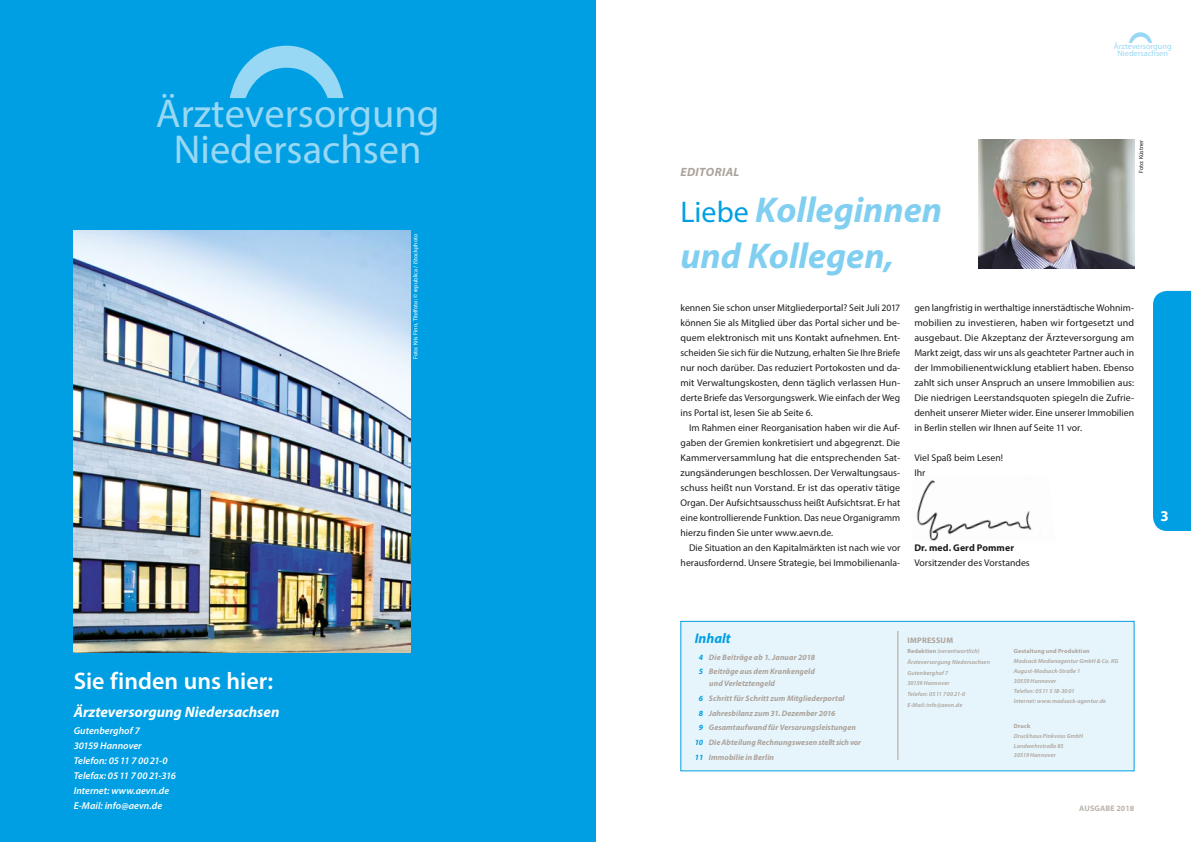
<style>
.page{position:relative;width:1191px;height:842px;background:#fff}
.page>*{position:absolute;margin:0;border:0;box-sizing:border-box;transform-origin:0 0}
.t1{font:40.5px/35.4px "Myriad Pro";color:#99d8f4;text-align:center}
.t2{font:italic 700 36px/46px "Myriad Pro";color:#80cff1}
.t3{font:600 24px "Myriad Pro";color:#fff}
.t4{font:italic 700 15px "Myriad Pro";color:#fff}
.t5{font:700 15px "Myriad Pro";color:#fff}
.t6{font:italic 700 14px "Myriad Pro";color:#009fe3}
.t7{font:italic 700 12px "Myriad Pro";letter-spacing:.03em;color:#aca29a}
.t8{font:italic 600 10px/15px "Myriad Pro";letter-spacing:.005em;color:#fff}
.t9{font:9.8px/15px "Myriad Pro";color:#1d1d1b;text-align:justify}
.t10{font:700 9.8px "Myriad Pro";letter-spacing:.01em;color:#1d1d1b}
.t11{font:8.2px/7.2px "Myriad Pro";color:#99d8f4;text-align:center}
.t12{font:italic 700 8px/14.7px "Myriad Pro";letter-spacing:.005em;color:#aca29a}
.t13{font:700 8px "Myriad Pro";letter-spacing:.02em;color:#bcb4ac}
.t14{font:700 8px "Myriad Pro";letter-spacing:.03em;color:#aca29a}
.t15{font:italic 600 6px/10.7px "Myriad Pro";letter-spacing:.02em;color:#aca29a}
.t16{font:6px "Myriad Pro";color:#fff}
.t17{font:700 6px "Myriad Pro";letter-spacing:.025em;color:#aca29a}
.t18{font:6px "Myriad Pro";color:#1d1d1b}
.s1{font-weight:400;font-style:normal;font-size:30px;color:#009fe3}
.s2{font-weight:700;font-style:normal}
.s3{color:#009fe3}
.s4{font-size:7.8px}
</style>
<div class="page">
<div style="left:0;top:0;width:596px;height:842px;background:#009fe3"></div>
<svg style="left:230px;top:46px;width:113px;height:52px"></svg>
<img style="left:74px;top:230px;width:336px;height:422px">
<div style="left:680px;top:621px;width:454px;height:150px;background:#e6f5fc;border:1px solid #009fe3"></div>
<hr style="left:897px;top:631px;width:1px;height:129px;background:#aca29a">
<img style="left:916px;top:480px;width:116px;height:61px">
<img style="left:978px;top:140px;width:156px;height:129px">
<div style="left:1153px;top:291px;width:38px;height:240px;background:#009fe3"></div>
<svg style="left:1129px;top:32px;width:23px;height:11px"></svg>
<h1 class="t1" style="left:156px;top:95px;width:285px">Ärzteversorgung<br>Niedersachsen</h1>
<h3 class="t3" style="left:74px;top:666px;width:201px">Sie finden uns hier:</h3>
<h3 class="t4" style="left:74px;top:702px;width:207px">Ärzteversorgung Niedersachsen</h3>
<p class="t8" style="left:74px;top:723px;width:104px">Gutenberghof 7<br>30159 Hannover<br>Telefon: 0511 70021-0<br>Telefax: 0511 70021-316<br>Internet: www.aevn.de<br>E-Mail: info@aevn.de</p>
<p class="t16" style="left:412px;top:359px;width:127px;rotate:-90deg">Foto: Kris Finn, Titelfoto: © republica / iStockphoto</p>
<p class="t7" style="left:680px;top:164px;width:60px">EDITORIAL</p>
<h2 class="t2" style="left:680px;top:186px;width:263px"><span class="s1">Liebe</span> Kolleginnen und Kollegen,</h2>
<p class="t11" style="left:1113px;top:42px;width:59px">Ärzteversorgung<br>Niedersachsen</p>
<p class="t18" style="left:1137px;top:173px;width:35px;rotate:-90deg">Foto: Küstner</p>
<p class="t9" style="left:680px;top:300px;width:221px">kennen Sie schon unser Mitgliederportal? Seit Juli 2017 können Sie als Mitglied über das Portal sicher und be&shy;quem elektronisch mit uns Kontakt aufnehmen. Ent&shy;scheiden Sie sich für die Nutzung, erhalten Sie Ihre Briefe nur noch darüber. Das reduziert Portokosten und da&shy;mit Verwaltungskosten, denn täglich verlassen Hun&shy;derte Briefe das Versorgungswerk. Wie einfach der Weg ins Portal ist, lesen Sie ab Seite 6.</p>
<p class="t9" style="left:680px;top:420px;width:221px;text-indent:9px">Im Rahmen einer Reorganisation haben wir die Auf&shy;gaben der Gremien konkretisiert und abgegrenzt. Die Kammerversammlung hat die entsprechenden Sat&shy;zungsänderungen beschlossen. Der Verwaltungsaus&shy;schuss heißt nun Vorstand. Er ist das operativ tätige Organ. Der Aufsichtsausschuss heißt Aufsichtsrat. Er hat eine kontrollierende Funktion. Das neue Organigramm hierzu finden Sie unter www.aevn.de.</p>
<p class="t9" style="left:680px;top:540px;width:221px;text-align:right">Die Situation an den Kapitalmärkten ist nach wie vor herausfordernd. Unsere Strategie, bei Immobilienanla-</p>
<p class="t9" style="left:914px;top:300px;width:221px">gen langfristig in werthaltige innerstädtische Wohnim&shy;mobilien zu investieren, haben wir fortgesetzt und ausgebaut. Die Akzeptanz der Ärzteversorgung am Markt zeigt, dass wir uns als geachteter Partner auch in der Immobilienentwicklung etabliert haben. Ebenso zahlt sich unser Anspruch an unsere Immobilien aus:<br>Die niedrigen Leerstandsquoten spiegeln die Zufrie&shy;denheit unserer Mieter wider. Eine unserer Immobilien in Berlin stellen wir Ihnen auf Seite 11 vor.</p>
<p class="t9" style="left:914px;top:450px;width:90px">Viel Spaß beim Lesen!<br>Ihr</p>
<p class="t10" style="left:914px;top:541px;width:101px">Dr. med. Gerd Pommer</p>
<p class="t9" style="left:914px;top:555px;width:117px">Vorsitzender des Vorstandes</p>
<h3 class="t6" style="left:694px;top:629px;width:38px">Inhalt</h3>
<p class="t14" style="left:907px;top:635px;width:47px">IMPRESSUM</p>
<p class="t15" style="left:907px;top:646px;width:84px"><span class="s2">Redaktion</span> (verantwortlich)<br>Ärzteversorgung Niedersachsen<br>Gutenberghof 7<br>30159 Hannover<br>Telefon: 0511 70021-0<br>E-Mail: info@aevn.de</p>
<p class="t17" style="left:1013px;top:647px;width:77px">Gestaltung und Produktion</p>
<p class="t12" style="left:699px;top:649px;width:118px"><span class="s3">4</span> Die Beiträge ab 1. Januar 2018<br><span class="s3">5</span> Beiträge aus dem Krankengeld</p>
<p class="t12" style="left:709px;top:676px;width:67px">und Verletztengeld</p>
<p class="t12" style="left:699px;top:691px;width:147px"><span class="s3">6</span> Schritt für Schritt zum Mitgliederportal</p>
<p class="t12" style="left:699px;top:705px;width:138px"><span class="s3">8</span> Jahresbilanz zum 31. Dezember <span class="s4">2016</span></p>
<p class="t12" style="left:699px;top:720px;width:158px"><span class="s3">9</span> Gesamtaufwand für Versorungsleistungen</p>
<p class="t12" style="left:694px;top:735px;width:168px"><span class="s3">10</span> Die Abteilung Rechnungswesen stellt sich vor</p>
<p class="t12" style="left:694px;top:749px;width:81px"><span class="s3">11</span> Immobilie in Berlin</p>
<p class="t15" style="left:1013px;top:656px;width:106px;line-height:10.1px">Madsack Medienagentur GmbH &amp; Co. KG<br>August-Madsack-Straße 1<br>30559 Hannover<br>Telefon: 0511 518-3001<br>Internet: www.madsack-agentur.de</p>
<p class="t17" style="left:1013px;top:722px;width:18px">Druck</p>
<p class="t15" style="left:1013px;top:731px;width:71px;line-height:10.1px">Druckhaus Pinkvoss GmbH<br>Landwehrstraße 85</p>
<p class="t15" style="left:1013px;top:750px;width:44px">30519 Hannover</p>
<p class="t13" style="left:1079px;top:803px;width:57px">AUSGABE 2018</p>
<h3 class="t5" style="left:1160px;top:506px;width:10px">3</h3>
</div>
